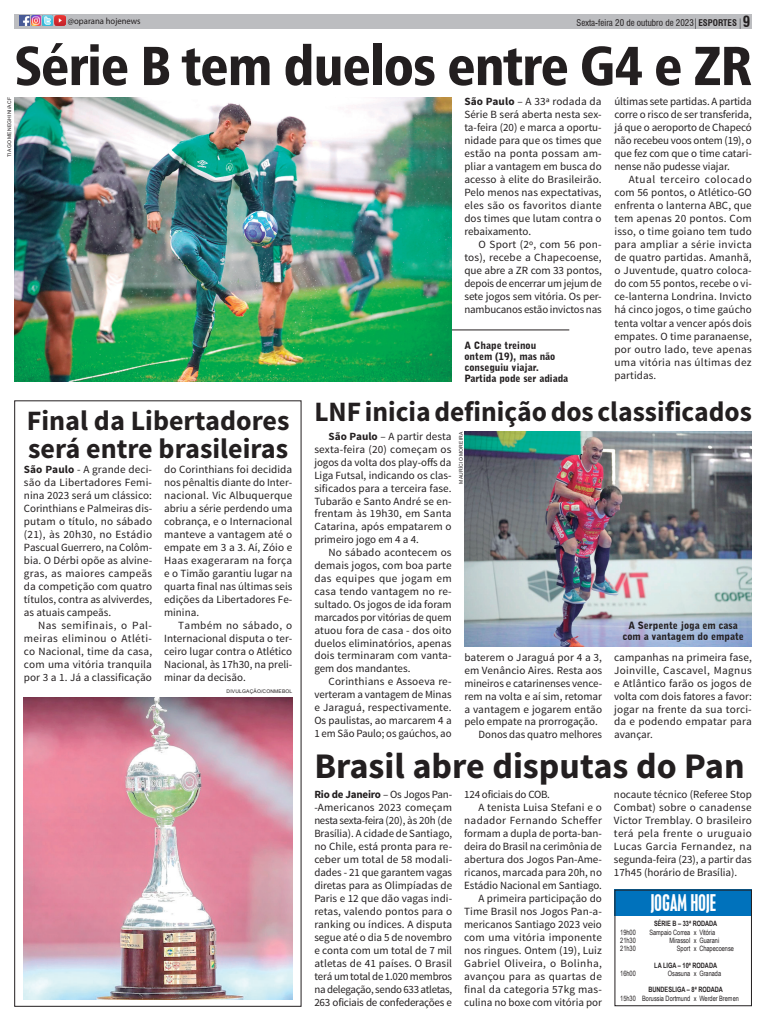
<style>
.page{position:relative;width:766px;height:1021px;background:#fff}
.page>*{position:absolute;margin:0;border:0;box-sizing:border-box;transform-origin:0 0}
.TITULO_ESSE_1{font:55px "Humanist 777 BT Black Condensed B";letter-spacing:-.02em;color:#231f20}
.SECUNDARIO{font:700 36px "Source Sans Pro";color:#231f20}
.SECUNDARIO-2{font:700 28px "Source Sans Pro";color:#231f20}
.Box_titulo{font:condensed 20.3px "Placard";color:#fff}
.t1{font:700 condensed 15px "Swiss 721 BT";color:#231f20}
.TEXTO_ESSE{font:11px/13px "Source Sans Pro";color:#231f20;text-align:justify}
.TEXTO_ESSE-2{font:11px "Source Sans Pro";letter-spacing:-.02em;color:#231f20}
.Legenda{font:900 10px/11px "Bell Gothic BT";color:#231f20}
.t2{font:condensed 9px "Swiss 721 BT";color:#231f20}
.t3{font:9px "Myriad Pro";color:#231f20;scale:.96 1}
.tabela_rodada{font:7.3px "Arial Narrow";color:#231f20;scale:.93 1}
.tabela_rodada-2{font:700 7.3px "Arial Narrow";color:#231f20;scale:.93 1}
.Crédito{font:5px "Arial";letter-spacing:.035em;color:#231f20}
.s1{font-weight:700}
</style>
<div class="page">
<hr style="left:412px;top:329px;width:157px;height:1px;background:#231f20">
<div style="left:14px;top:14px;width:737px;height:15px;background:#bcbdc0"></div>
<svg style="left:20px;top:16px;width:45px;height:10px"></svg>
<div style="left:614px;top:889px;width:137px;height:26px;background:#0072bc"></div>
<img style="left:24px;top:697px;width:268px;height:302px">
<img style="left:14px;top:97px;width:437px;height:285px">
<img style="left:464px;top:432px;width:287px;height:215px">
<div style="left:14px;top:400px;width:287px;height:606px;border:1px solid #231f20"></div>
<p class="t3" style="left:68px;top:15px;width:77px">@oparana hojenews</p>
<p class="t2" style="left:576px;top:18px;width:162px">Sexta-feira 20 de outubro de 2023 <span class="s1">ESPORTES</span></p>
<p class="t1" style="left:742px;top:13px;width:9px">9</p>
<p class="TITULO_ESSE_1" style="left:14px;top:31px;width:738px">Série B tem duelos entre G4 e ZR</p>
<p class="TEXTO_ESSE" style="left:614px;top:95px;width:139px">últimas sete partidas. A partida corre o risco de ser transferida, já que o aeroporto de Chapecó não recebeu voos ontem (19), o que fez com que o time catari&shy;nense não pudesse viajar.</p>
<p class="TEXTO_ESSE" style="left:614px;top:173px;width:139px;text-indent:14px">Atual terceiro colocado com 56 pontos, o Atlético-GO enfrenta o lanterna ABC, que tem apenas 20 pontos. Com isso, o time goiano tem tudo para ampliar a série invicta de quatro partidas. Amanhã, o Juventude, quatro coloca&shy;do com 55 pontos, recebe o vi&shy;ce-lanterna Londrina. Invicto há cinco jogos, o time gaúcho tenta voltar a vencer após dois empates. O time paranaense, por outro lado, teve apenas uma vitória nas últimas dez partidas.</p>
<p class="Crédito" style="left:6px;top:157px;width:61px;rotate:-90deg">TIAGO MENEGHINI/ACF</p>
<p class="TEXTO_ESSE" style="left:464px;top:95px;width:139px"><span class="s1">São Paulo</span> – A 33ª rodada da Série B será aberta nesta sex&shy;ta-feira (20) e marca a oportu&shy;nidade para que os times que estão na ponta possam am&shy;pliar a vantagem em busca do acesso à elite do Brasileirão.<br>Pelo menos nas expectativas, eles são os favoritos diante dos times que lutam contra o rebaixamento.</p>
<p class="TEXTO_ESSE" style="left:464px;top:238px;width:139px;text-indent:14px">O Sport (2º, com 56 pon&shy;tos), recebe a Chapecoense, que abre a ZR com 33 pontos, depois de encerrar um jejum de sete jogos sem vitória. Os per&shy;nambucanos estão invictos nas</p>
<p class="Legenda" style="left:464px;top:339px;width:105px">A Chape treinou<br>ontem (19), mas não conseguiu viajar.<br>Partida pode ser adiada</p>
<p class="SECUNDARIO-2" style="left:314px;top:394px;width:439px">LNF inicia definição dos classificados</p>
<p class="Crédito" style="left:457px;top:484px;width:54px;rotate:-90deg">MAURÍCIO MOREIRA</p>
<p class="SECUNDARIO-2" style="left:27px;top:402px;width:264px">Final da Libertadores</p>
<p class="SECUNDARIO-2" style="left:28px;top:430px;width:261px">será entre brasileiras</p>
<p class="TEXTO_ESSE" style="left:314px;top:430px;width:139px;text-indent:14px"><span class="s1">São Paulo</span> – A partir desta sexta-feira (20) começam os jogos da volta dos play-offs da Liga Futsal, indicando os clas&shy;sificados para a terceira fase.<br>Tubarão e Santo André se en&shy;frentam às 19h30, em Santa Catarina, após empatarem o primeiro jogo em 4 a 4.</p>
<p class="TEXTO_ESSE" style="left:314px;top:546px;width:139px;text-indent:14px">No sábado acontecem os demais jogos, com boa parte das equipes que jogam em casa tendo vantagem no re&shy;sultado. Os jogos de ida foram marcados por vitórias de quem atuou fora de casa - dos oito duelos eliminatórios, apenas dois terminaram com vanta&shy;gem dos mandantes.</p>
<p class="TEXTO_ESSE" style="left:314px;top:675px;width:139px;text-indent:14px">Corinthians e Assoeva re&shy;verteram a vantagem de Minas e Jaraguá, respectivamente.<br>Os paulistas, ao marcarem 4 a 1 em São Paulo; os gaúchos, ao</p>
<p class="TEXTO_ESSE" style="left:164px;top:462px;width:130px">do Corinthians foi decidida nos pênaltis diante do Inter&shy;nacional. Vic Albuquerque abriu a série perdendo uma cobrança, e o Internacional manteve a vantagem até o empate em 3 a 3. Aí, Zóio e Haas exageraram na força e o Timão garantiu lugar na quarta final nas últimas seis edições da Libertadores Fe&shy;minina.</p>
<p class="TEXTO_ESSE" style="left:164px;top:618px;width:130px;text-indent:14px">Também no sábado, o Internacional disputa o ter&shy;ceiro lugar contra o Atlético Nacional, às 17h30, na preli&shy;minar da decisão.</p>
<p class="TEXTO_ESSE" style="left:24px;top:462px;width:130px"><span class="s1">São Paulo</span> - A grande deci&shy;são da Libertadores Femi&shy;nina 2023 será um clássico:<br>Corinthians e Palmeiras dis&shy;putam o título, no sábado (21), às 20h30, no Estádio Pascual Guerrero, na Colôm&shy;bia. O Dérbi opõe as alvine&shy;gras, as maiores campeãs da competição com quatro títulos, contra as alviverdes, as atuais campeãs.</p>
<p class="TEXTO_ESSE" style="left:24px;top:618px;width:130px;text-indent:14px">Nas semifinais, o Pal&shy;meiras eliminou o Atléti&shy;co Nacional, time da casa, com uma vitória tranquila por 3 a 1. Já a classificação</p>
<p class="Legenda" style="left:622px;top:619px;width:123px;text-align:center">A Serpente joga em casa com a vantagem do empate</p>
<p class="TEXTO_ESSE" style="left:614px;top:651px;width:139px">campanhas na primeira fase, Joinville, Cascavel, Magnus e Atlântico farão os jogos de volta com dois fatores a favor: jogar na frente da sua torci&shy;da e podendo empatar para avançar.</p>
<p class="TEXTO_ESSE" style="left:464px;top:651px;width:139px">baterem o Jaraguá por 4 a 3, em Venâncio Aires. Resta aos mineiros e catarinenses vence&shy;rem na volta e aí sim, retomar a vantagem e jogarem então pelo empate na prorrogação.</p>
<p class="TEXTO_ESSE" style="left:478px;top:728px;width:125px">Donos das quatro melhores</p>
<p class="Crédito" style="left:226px;top:688px;width:67px">DIVULGAÇÃO/CONMEBOL</p>
<p class="SECUNDARIO" style="left:314px;top:743px;width:431px">Brasil abre disputas do Pan</p>
<p class="TEXTO_ESSE" style="left:314px;top:788px;width:139px"><span class="s1">Rio de Janeiro</span> – Os Jogos Pan--Americanos 2023 começam nesta sexta-feira (20), às 20h (de Brasília). A cidade de Santiago, no Chile, está pronta para re&shy;ceber um total de 58 modali&shy;dades - 21 que garantem vagas diretas para as Olimpíadas de Paris e 12 que dão vagas indi&shy;retas, valendo pontos para o ranking ou índices. A disputa segue até o dia 5 de novembro e conta com um total de 7 mil atletas de 41 países. O Brasil terá um total de 1.020 membros na delegação, sendo 633 atletas, 263 oficiais de confederações e</p>
<p class="TEXTO_ESSE-2" style="left:464px;top:787px;width:87px">124 oficiais do COB.</p>
<p class="TEXTO_ESSE" style="left:464px;top:801px;width:139px;text-indent:14px">A tenista Luisa Stefani e o nadador Fernando Scheffer formam a dupla de porta-ban&shy;deira do Brasil na cerimônia de abertura dos Jogos Pan-Ame&shy;ricanos, marcada para 20h, no Estádio Nacional em Santiago.</p>
<p class="TEXTO_ESSE" style="left:464px;top:892px;width:139px;text-indent:14px">A primeira participação do Time Brasil nos Jogos Pan-a&shy;mericanos Santiago 2023 veio com uma vitória imponente nos ringues. Ontem (19), Luiz Gabriel Oliveira, o Bolinha, avançou para as quartas de final da categoria 57kg mas&shy;culina no boxe com vitória por</p>
<p class="TEXTO_ESSE" style="left:613px;top:788px;width:139px">nocaute técnico (Referee Stop Combat) sobre o canadense Victor Tremblay. O brasileiro terá pela frente o uruguaio Lucas Garcia Fernandez, na segunda-feira (23), a partir das 17h45 (horário de Brasília).</p>
<p class="Box_titulo" style="left:650px;top:890px;width:67px">JOGAM HOJE</p>
<p class="tabela_rodada-2" style="left:654px;top:918px;width:70px">SÉRIE B – 33ª RODADA</p>
<p class="tabela_rodada" style="left:620px;top:926px;width:18px">19h00</p>
<p class="tabela_rodada" style="left:649px;top:926px;width:72px">Sampaio Correa x Vitória</p>
<p class="tabela_rodada" style="left:620px;top:934px;width:18px">21h30</p>
<p class="tabela_rodada" style="left:669px;top:934px;width:55px">Mirassol x Guarani</p>
<p class="tabela_rodada" style="left:620px;top:943px;width:18px">21h30</p>
<p class="tabela_rodada" style="left:676px;top:943px;width:63px">Sport x Chapecoense</p>
<p class="tabela_rodada-2" style="left:654px;top:959px;width:69px">LA LIGA – 10ª RODADA</p>
<p class="tabela_rodada" style="left:620px;top:967px;width:18px">16h00</p>
<p class="tabela_rodada" style="left:667px;top:967px;width:59px">Osasuna x Granada</p>
<p class="tabela_rodada-2" style="left:648px;top:984px;width:82px">BUNDESLIGA – 8ª RODADA</p>
<p class="tabela_rodada" style="left:620px;top:992px;width:129px">15h30 Borussia Dortmund x Werder Bremen</p>
</div>
